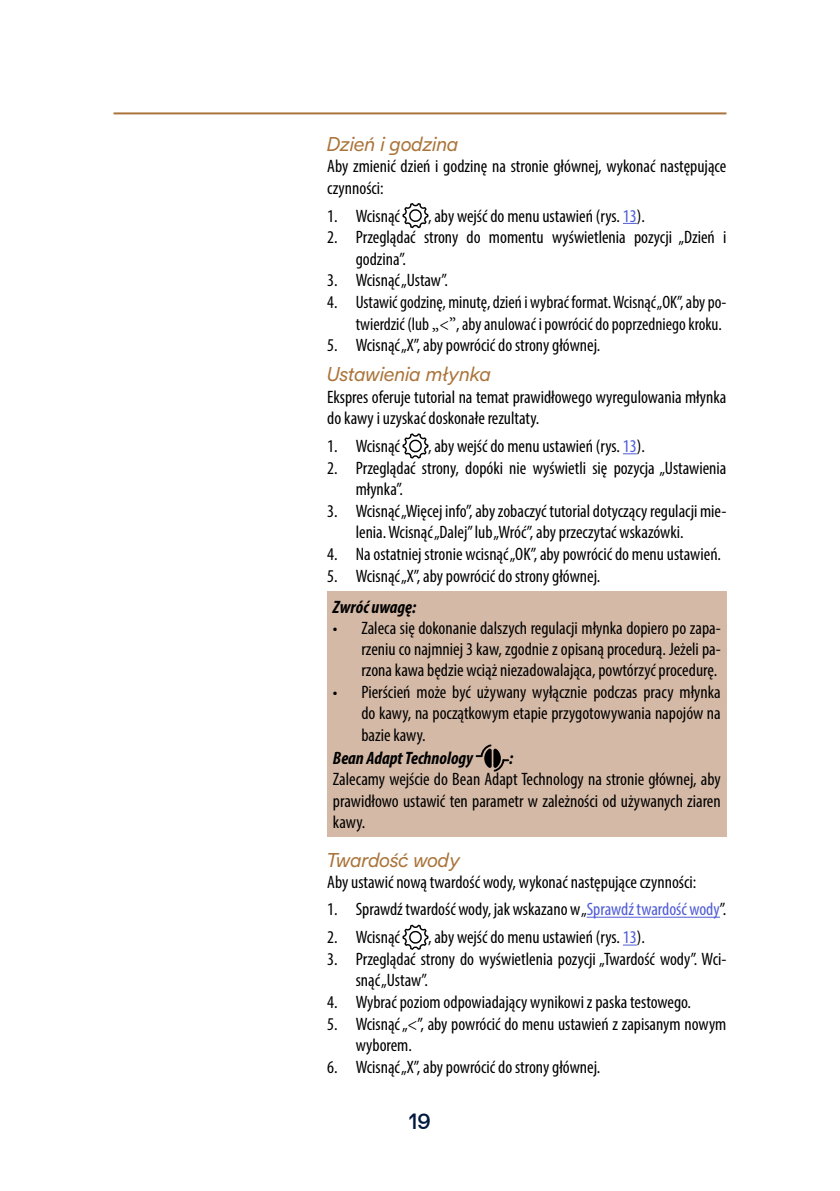
<style>
.page{position:relative;width:840px;height:1191px;background:#fff}
.page>*{position:absolute;margin:0;border:0;box-sizing:border-box;transform-origin:0 0}
.t1{font:500 22px "De Longhi Sans";color:#02183e}
.t2{font:italic 20px "De Longhi Sans";color:#aa743a}
.t3{font:condensed 18px/21.6px "Myriad Pro";color:#000}
.t4{font:italic 700 condensed 18px "Myriad Pro";color:#000}
.s1{color:#4f5cd6}
.s2{font-family:"Minion Pro";font-stretch:normal}
</style>
<div class="page">
<hr style="left:113px;top:112px;width:613px;height:2px;background:#aa743a">
<svg style="left:623px;top:223px;width:13px;height:1px"></svg>
<svg style="left:623px;top:453px;width:13px;height:1px"></svg>
<hr style="left:586px;top:916px;width:133px;height:1px;background:#4f5cd6">
<svg style="left:623px;top:944px;width:13px;height:1px"></svg>
<svg style="left:402px;top:203px;width:26px;height:25px"></svg>
<svg style="left:402px;top:433px;width:26px;height:25px"></svg>
<div style="left:327px;top:591px;width:399px;height:246px;background:#d4b9a6"></div>
<svg style="left:475px;top:744px;width:34px;height:27px"></svg>
<svg style="left:402px;top:924px;width:26px;height:25px"></svg>
<p class="t2" style="left:327px;top:131px;width:133px">Dzień i godzina</p>
<p class="t3" style="left:327px;top:155px;width:400px">Aby zmienić dzień i godzinę na stronie głównej, wykonać następujące czynności:</p>
<p class="t3" style="left:327px;top:205px;width:74px">1. Wcisnąć</p>
<p class="t3" style="left:428px;top:205px;width:218px">, aby wejść do menu ustawień (rys. <span class="s1">13</span>).</p>
<p class="t3" style="left:355px;top:226px;width:372px;text-indent:-28px">2. Przeglądać strony do momentu wyświetlenia pozycji „Dzień i godzina”.</p>
<p class="t3" style="left:327px;top:269px;width:122px">3. Wcisnąć „Ustaw”.</p>
<p class="t3" style="left:327px;top:291px;width:400px;text-align:right">4. Ustawić godzinę, minutę, dzień i wybrać format. Wcisnąć „OK”, aby po&shy;twierdzić (lub <span class="s2">„&lt;”</span>, aby anulować i powrócić do poprzedniego kroku.</p>
<p class="t3" style="left:327px;top:334px;width:274px">5. Wcisnąć „X”, aby powrócić do strony głównej.</p>
<p class="t2" style="left:327px;top:362px;width:165px">Ustawienia młynka</p>
<p class="t3" style="left:327px;top:385px;width:400px">Ekspres oferuje tutorial na temat prawidłowego wyregulowania młynka do kawy i uzyskać doskonałe rezultaty.</p>
<p class="t3" style="left:327px;top:435px;width:74px">1. Wcisnąć</p>
<p class="t3" style="left:428px;top:435px;width:218px">, aby wejść do menu ustawień (rys. <span class="s1">13</span>).</p>
<p class="t3" style="left:355px;top:456px;width:372px;text-indent:-28px">2. Przeglądać strony, dopóki nie wyświetli się pozycja „Ustawienia młynka”.</p>
<p class="t3" style="left:355px;top:500px;width:372px;text-indent:-28px">3. Wcisnąć „Więcej info”, aby zobaczyć tutorial dotyczący regulacji mie&shy;lenia. Wcisnąć „Dalej” lub „Wróć”, aby przeczytać wskazówki.</p>
<p class="t3" style="left:327px;top:543px;width:395px">4. Na ostatniej stronie wcisnąć „OK”, aby powrócić do menu ustawień.</p>
<p class="t3" style="left:327px;top:564px;width:274px">5. Wcisnąć „X”, aby powrócić do strony głównej.</p>
<p class="t4" style="left:333px;top:595px;width:85px">Zwróć uwagę:</p>
<p class="t3" style="left:361px;top:617px;width:361px;line-height:21px;text-align:justify;text-indent:-28px">• Zaleca się dokonanie dalszych regulacji młynka dopiero po zapa&shy;rzeniu co najmniej 3 kaw, zgodnie z opisaną procedurą. Jeżeli pa&shy;rzona kawa będzie wciąż niezadowalająca, powtórzyć procedurę.</p>
<p class="t3" style="left:361px;top:680px;width:361px;text-align:justify;text-indent:-28px">• Pierścień może być używany wyłącznie podczas pracy młynka do kawy, na początkowym etapie przygotowywania napojów na bazie kawy.</p>
<p class="t4" style="left:333px;top:746px;width:141px">Bean Adapt Technology</p>
<p class="t4" style="left:509px;top:746px;width:6px">:</p>
<p class="t3" style="left:333px;top:768px;width:389px;text-align:justify">Zalecamy wejście do Bean Adapt Technology na stronie głównej, aby prawidłowo ustawić ten parametr w zależności od używanych ziaren kawy.</p>
<p class="t2" style="left:327px;top:847px;width:134px">Twardość wody</p>
<p class="t3" style="left:327px;top:871px;width:370px">Aby ustawić nową twardość wody, wykonać następujące czynności:</p>
<p class="t3" style="left:327px;top:898px;width:400px">1. Sprawdź twardość wody, jak wskazano w „<span class="s1">Sprawdź twardość wody</span>”.</p>
<p class="t3" style="left:327px;top:926px;width:74px">2. Wcisnąć</p>
<p class="t3" style="left:428px;top:926px;width:218px">, aby wejść do menu ustawień (rys. <span class="s1">13</span>).</p>
<p class="t3" style="left:355px;top:948px;width:372px;text-indent:-28px">3. Przeglądać strony do wyświetlenia pozycji „Twardość wody”. Wci&shy;snąć „Ustaw”.</p>
<p class="t3" style="left:327px;top:991px;width:365px">4. Wybrać poziom odpowiadający wynikowi z paska testowego.</p>
<p class="t3" style="left:355px;top:1012px;width:372px;text-indent:-28px">5. Wcisnąć „<span class="s2">&lt;</span>”, aby powrócić do menu ustawień z zapisanym nowym wyborem.</p>
<p class="t3" style="left:327px;top:1056px;width:274px">6. Wcisnąć „X”, aby powrócić do strony głównej.</p>
<p class="t1" style="left:409px;top:1108px;width:23px">19</p>
</div>
